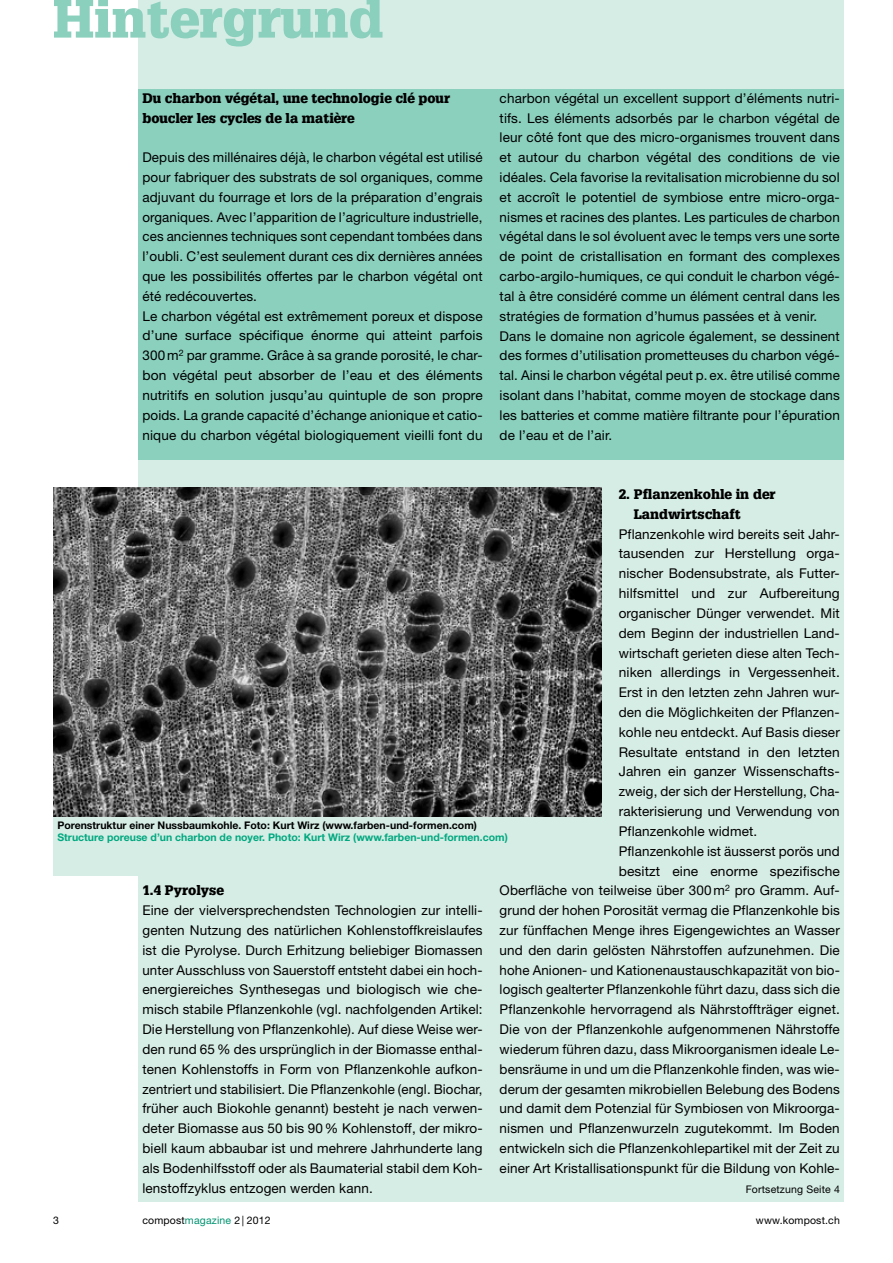
<style>
.page{position:relative;width:893px;height:1263px;background:#fff}
.page>*{position:absolute;margin:0;border:0;box-sizing:border-box;transform-origin:0 0}
.t1{font:900 52.5px "Glypha LT Std";color:#8bcfbd}
.t2{font:13.5px/19.8px "Helvetica Neue LT Std";letter-spacing:.01em;color:#000}
.t3{font:900 13.5px/19.8px "Glypha LT Std";color:#000}
.t4{font:700 10.5px "Helvetica Neue LT Std";color:#00a87f}
.t5{font:700 10.5px "Helvetica Neue LT Std";color:#000}
.t6{font:10.5px "Helvetica Neue LT Std";letter-spacing:.015em;color:#000}
.s1{color:#009370}
</style>
<div class="page">
<div style="left:138px;top:0;width:706px;height:1201px;background:#d6ede5"></div>
<div style="left:138px;top:89px;width:706px;height:370px;background:#8bcfbd"></div>
<div style="left:53px;top:817px;width:549px;height:58px;background:#d6ede5"></div>
<img style="left:53px;top:487px;width:549px;height:329px">
<h1 class="t1" style="left:53px;top:-13px;width:332px">Hintergrund</h1>
<p class="t3" style="left:142px;top:88px;width:309px">Du charbon végétal, une technologie clé pour boucler les cycles de la matière</p>
<p class="t2" style="left:142px;top:147px;width:342px">Depuis des millénaires déjà, le charbon végétal est utilisé pour fabriquer des substrats de sol organiques, comme adjuvant du fourrage et lors de la préparation d’engrais organiques. Avec l’apparition de l’agriculture industrielle, ces anciennes techniques sont cependant tombées dans l’oubli. C’est seulement durant ces dix dernières années que les possibilités offertes par le charbon végétal ont été redécouvertes.<br>Le charbon végétal est extrêmement poreux et dispose d’une surface spécifique énorme qui atteint parfois 300 m<sup>2</sup> par gramme. Grâce à sa grande porosité, le char&shy;bon végétal peut absorber de l’eau et des éléments nutritifs en solution jusqu’au quintuple de son propre poids. La grande capacité d’échange anionique et catio&shy;nique du charbon végétal biologiquement vieilli font du</p>
<p class="t2" style="left:500px;top:88px;width:342px">charbon végétal un excellent support d’éléments nutri&shy;tifs. Les éléments adsorbés par le charbon végétal de leur côté font que des micro-organismes trouvent dans et autour du charbon végétal des conditions de vie idéales. Cela favorise la revitalisation microbienne du sol et accroît le potentiel de symbiose entre micro-orga&shy;nismes et racines des plantes. Les particules de charbon végétal dans le sol évoluent avec le temps vers une sorte de point de cristallisation en formant des complexes carbo-argilo-humiques, ce qui conduit le charbon végé&shy;tal à être considéré comme un élément central dans les stratégies de formation d’humus passées et à venir.<br>Dans le domaine non agricole également, se dessinent des formes d’utilisation prometteuses du charbon végé&shy;tal. Ainsi le charbon végétal peut p. ex. être utilisé comme isolant dans l’habitat, comme moyen de stockage dans les batteries et comme matière filtrante pour l’épuration de l’eau et de l’air.</p>
<p class="t3" style="left:634px;top:484px;width:143px;text-indent:-15px">2. Pflanzenkohle in der<br>Landwirtschaft</p>
<p class="t2" style="left:619px;top:524px;width:223px">Pflanzenkohle wird bereits seit Jahr-</p>
<p class="t2" style="left:619px;top:544px;width:223px">tausenden zur Herstellung orga-</p>
<p class="t2" style="left:619px;top:563px;width:223px">nischer Bodensubstrate, als Futter-</p>
<p class="t2" style="left:619px;top:583px;width:223px">hilfsmittel und zur Aufbereitung</p>
<p class="t2" style="left:619px;top:603px;width:223px">organischer Dünger verwendet. Mit</p>
<p class="t2" style="left:619px;top:623px;width:223px">dem Beginn der industriellen Land-</p>
<p class="t2" style="left:619px;top:643px;width:223px">wirtschaft gerieten diese alten Tech-</p>
<p class="t2" style="left:619px;top:662px;width:223px">niken allerdings in Vergessenheit.</p>
<p class="t2" style="left:619px;top:682px;width:223px">Erst in den letzten zehn Jahren wur-</p>
<p class="t2" style="left:619px;top:702px;width:223px">den die Möglichkeiten der Pflanzen-</p>
<p class="t2" style="left:619px;top:722px;width:223px">kohle neu entdeckt. Auf Basis dieser</p>
<p class="t2" style="left:619px;top:742px;width:223px">Resultate entstand in den letzten</p>
<p class="t2" style="left:619px;top:761px;width:223px">Jahren ein ganzer Wissenschafts-</p>
<p class="t2" style="left:619px;top:781px;width:223px">zweig, der sich der Herstellung, Cha-</p>
<p class="t2" style="left:619px;top:801px;width:223px">rakterisierung und Verwendung von</p>
<p class="t2" style="left:619px;top:821px;width:140px">Pflanzenkohle widmet.</p>
<p class="t2" style="left:619px;top:841px;width:223px">Pflanzenkohle ist äusserst porös und</p>
<p class="t2" style="left:619px;top:861px;width:223px">besitzt eine enorme spezifische</p>
<p class="t2" style="left:500px;top:880px;width:342px">Oberfläche von teilweise über 300 m<sup>2</sup> pro Gramm. Auf-</p>
<p class="t2" style="left:500px;top:900px;width:342px">grund der hohen Porosität vermag die Pflanzenkohle bis</p>
<p class="t2" style="left:500px;top:920px;width:342px">zur fünffachen Menge ihres Eigengewichtes an Wasser</p>
<p class="t2" style="left:500px;top:940px;width:342px">und den darin gelösten Nährstoffen aufzunehmen. Die</p>
<p class="t2" style="left:500px;top:960px;width:342px">hohe Anionen- und Kationenaustauschkapazität von bio-</p>
<p class="t2" style="left:500px;top:979px;width:342px">logisch gealterter Pflanzenkohle führt dazu, dass sich die</p>
<p class="t2" style="left:500px;top:999px;width:342px">Pflanzenkohle hervorragend als Nährstoffträger eignet.</p>
<p class="t2" style="left:500px;top:1019px;width:342px">Die von der Pflanzenkohle aufgenommenen Nährstoffe</p>
<p class="t2" style="left:500px;top:1039px;width:342px">wiederum führen dazu, dass Mikroorganismen ideale Le-</p>
<p class="t2" style="left:500px;top:1059px;width:342px">bensräume in und um die Pflanzenkohle finden, was wie-</p>
<p class="t2" style="left:500px;top:1079px;width:342px">derum der gesamten mikrobiellen Belebung des Bodens</p>
<p class="t2" style="left:500px;top:1098px;width:342px">und damit dem Potenzial für Symbiosen von Mikroorga-</p>
<p class="t2" style="left:500px;top:1118px;width:342px">nismen und Pflanzenwurzeln zugutekommt. Im Boden</p>
<p class="t2" style="left:500px;top:1138px;width:342px">entwickeln sich die Pflanzenkohlepartikel mit der Zeit zu</p>
<p class="t2" style="left:500px;top:1158px;width:342px">einer Art Kristallisationspunkt für die Bildung von Kohle-</p>
<p class="t5" style="left:57px;top:819px;width:421px">Porenstruktur einer Nussbaumkohle. Foto: Kurt Wirz (www.farben-und-formen.com)</p>
<p class="t4" style="left:57px;top:831px;width:452px">Structure poreuse d’un charbon de noyer. Photo: Kurt Wirz (www.farben-und-formen.com)</p>
<p class="t3" style="left:142px;top:881px;width:83px">1.4 Pyrolyse</p>
<p class="t2" style="left:142px;top:900px;width:342px;text-align:justify">Eine der vielversprechendsten Technologien zur intelli&shy;genten Nutzung des natürlichen Kohlenstoffkreislaufes ist die Pyrolyse. Durch Erhitzung beliebiger Biomassen unter Ausschluss von Sauerstoff entsteht dabei ein hoch&shy;energiereiches Synthesegas und biologisch wie che&shy;misch stabile Pflanzenkohle (vgl. nachfolgenden Artikel:<br>Die Herstellung von Pflanzenkohle). Auf diese Weise wer&shy;den rund 65% des ursprünglich in der Biomasse enthal&shy;tenen Kohlenstoffs in Form von Pflanzenkohle aufkon&shy;zentriert und stabilisiert. Die Pflanzenkohle (engl. Biochar, früher auch Biokohle genannt) besteht je nach verwen&shy;deter Biomasse aus 50 bis 90% Kohlenstoff, der mikro&shy;biell kaum abbaubar ist und mehrere Jahrhunderte lang als Bodenhilfsstoff oder als Baumaterial stabil dem Koh&shy;lenstoffzyklus entzogen werden kann.</p>
<p class="t6" style="left:746px;top:1182px;width:96px">Fortsetzung Seite 4</p>
<p class="t6" style="left:53px;top:1214px;width:7px">3</p>
<p class="t6" style="left:142px;top:1214px;width:130px">compost<span class="s1">magazine</span> 2 | 2012</p>
<p class="t6" style="left:756px;top:1214px;width:85px">www.kompost.ch</p>
</div>
